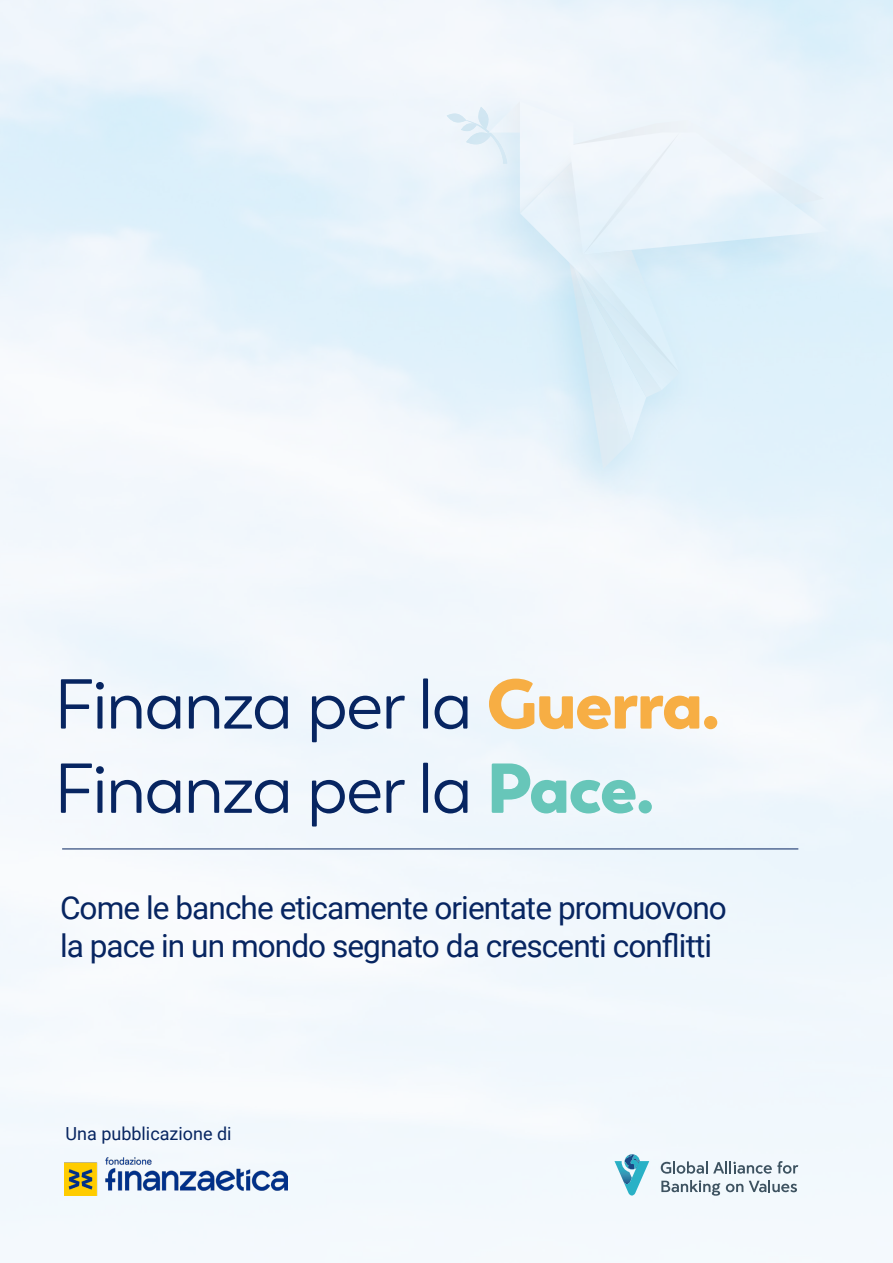
<style>
.page{position:relative;width:893px;height:1263px;background:#fff}
.page>*{position:absolute;margin:0;border:0;box-sizing:border-box;transform-origin:0 0}
.t1{font:70.2px "Boston";letter-spacing:-.03em;color:#072561}
.t2{font:31.65px/38px "Roboto";letter-spacing:-.03em;color:#072561}
.t3{font:18px "Roboto";color:#072561}
.s1{font-weight:900;color:#f7ae44}
.s2{font-weight:900;color:#67c6b9}
</style>
<div class="page">
<img style="left:0;top:0;width:893px;height:1263px">
<svg style="left:661px;top:1161px;width:137px;height:13px"></svg>
<svg style="left:661px;top:1180px;width:59px;height:16px"></svg>
<svg style="left:726px;top:1184px;width:17px;height:8px"></svg>
<svg style="left:749px;top:1180px;width:48px;height:12px"></svg>
<svg style="left:614px;top:1154px;width:35px;height:41px"></svg>
<hr style="left:62px;top:848px;width:736px;height:1px;background:#072561">
<img style="left:64px;top:1157px;width:223px;height:39px">
<p class="t1" style="left:54px;top:663px;width:668px">Finanza per la <span class="s1">Guerra.</span></p>
<p class="t1" style="left:54px;top:748px;width:602px">Finanza per la <span class="s2">Pace.</span></p>
<p class="t2" style="left:60px;top:888px;width:668px">Come le banche eticamente orientate promuovono la pace in un mondo segnato da crescenti conflitti</p>
<p class="t3" style="left:66px;top:1121px;width:168px">Una pubblicazione di</p>
</div>
